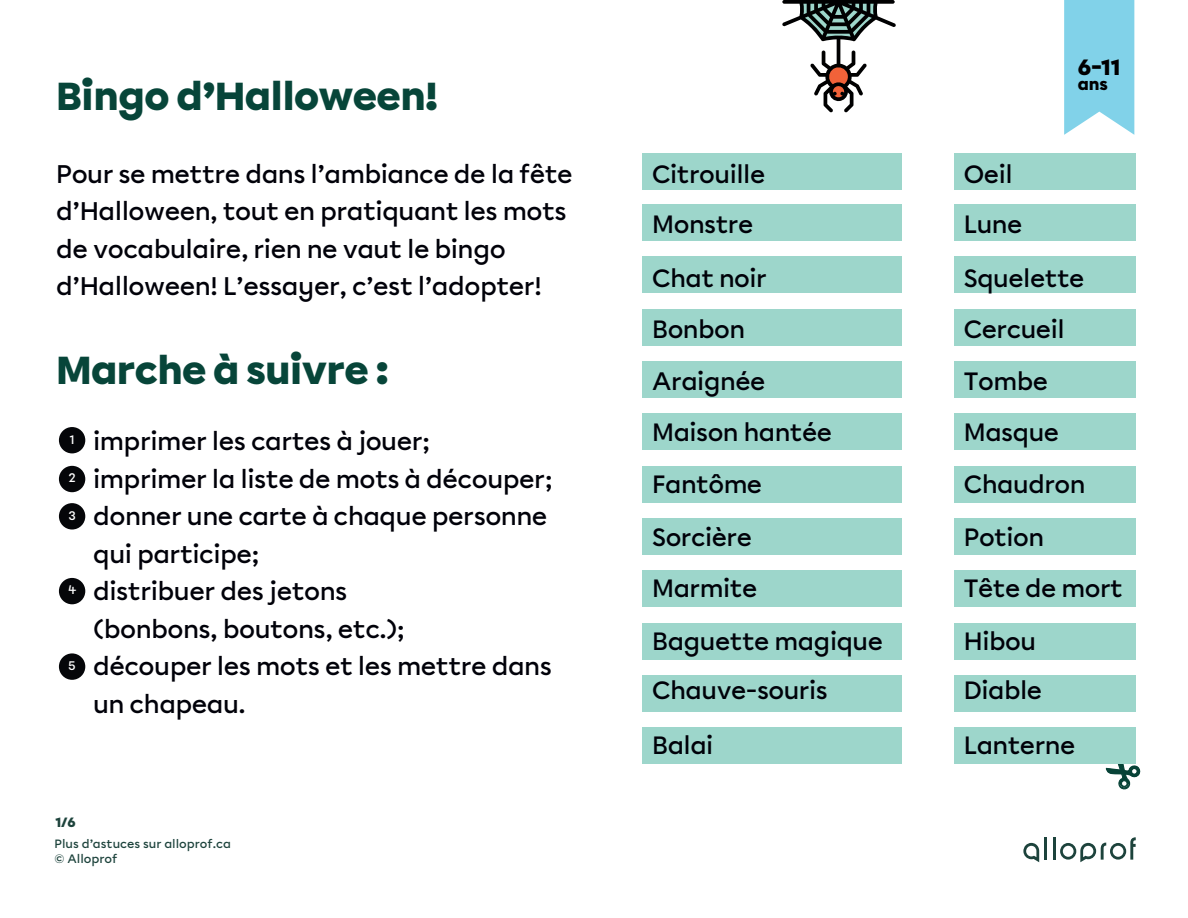
<style>
.page{position:relative;width:1188px;height:918px;background:#fff}
.page>*{position:absolute;margin:0;border:0;box-sizing:border-box;transform-origin:0 0}
.t1{font:900 39px "Chromatica Modifiee B";letter-spacing:-.02em;color:#074539}
.t2{font:500 25.5px/37.5px "Chromatica Modifiee B";letter-spacing:-.02em;color:#000109}
.t3{font:500 25.05px/51.8px "Chromatica Modifiee B";letter-spacing:-.02em;color:#000109}
.t4{font:900 22.05px "Chromatica Modifiee B";color:#000001}
.t5{font:900 16.5px "Chromatica Modifiee B";color:#000001}
.t6{font:900 13.5px "Chromatica Modifiee B";color:#1d433c}
.t7{font:500 12.45px "Chromatica Modifiee B";color:#fff}
.t8{font:500 12.15px "Chromatica Modifiee B";color:#1d433c}
.t9{font:500 12px "Chromatica Modifiee B";color:#1d433c}
</style>
<div class="page">
<svg style="left:1106px;top:764px;width:35px;height:26px"></svg>
<svg style="left:782px;top:0;width:114px;height:113px"></svg>
<hr style="left:1044px;top:838px;width:3px;height:22px;background:#1d433c">
<hr style="left:1053px;top:838px;width:3px;height:22px;background:#1d433c">
<svg style="left:1023px;top:843px;width:16px;height:19px"></svg>
<svg style="left:1060px;top:837px;width:76px;height:25px"></svg>
<div style="left:954px;top:204px;width:182px;height:37px;background:#9dd6cb"></div>
<div style="left:954px;top:153px;width:182px;height:37px;background:#9dd6cb"></div>
<div style="left:642px;top:257px;width:260px;height:36px;background:#9dd6cb"></div>
<div style="left:954px;top:257px;width:182px;height:36px;background:#9dd6cb"></div>
<div style="left:642px;top:309px;width:260px;height:37px;background:#9dd6cb"></div>
<div style="left:954px;top:309px;width:182px;height:37px;background:#9dd6cb"></div>
<div style="left:642px;top:361px;width:260px;height:37px;background:#9dd6cb"></div>
<div style="left:954px;top:361px;width:182px;height:37px;background:#9dd6cb"></div>
<div style="left:642px;top:413px;width:260px;height:37px;background:#9dd6cb"></div>
<div style="left:954px;top:413px;width:182px;height:37px;background:#9dd6cb"></div>
<div style="left:642px;top:466px;width:260px;height:37px;background:#9dd6cb"></div>
<div style="left:954px;top:466px;width:182px;height:37px;background:#9dd6cb"></div>
<div style="left:642px;top:518px;width:260px;height:37px;background:#9dd6cb"></div>
<div style="left:954px;top:518px;width:182px;height:37px;background:#9dd6cb"></div>
<div style="left:642px;top:570px;width:260px;height:37px;background:#9dd6cb"></div>
<div style="left:954px;top:570px;width:182px;height:37px;background:#9dd6cb"></div>
<div style="left:642px;top:623px;width:260px;height:36px;background:#9dd6cb"></div>
<div style="left:954px;top:623px;width:182px;height:36px;background:#9dd6cb"></div>
<div style="left:642px;top:204px;width:260px;height:37px;background:#9dd6cb"></div>
<div style="left:642px;top:153px;width:260px;height:37px;background:#9dd6cb"></div>
<svg style="left:1064px;top:0;width:70px;height:135px;background:#8cd6eb"></svg>
<div style="left:642px;top:675px;width:260px;height:37px;background:#9dd6cb"></div>
<div style="left:954px;top:675px;width:182px;height:37px;background:#9dd6cb"></div>
<div style="left:642px;top:727px;width:260px;height:37px;background:#9dd6cb"></div>
<div style="left:954px;top:727px;width:182px;height:37px;background:#9dd6cb"></div>
<div style="left:59px;top:427px;width:26px;height:26px;background:#050609;border-radius:50%"></div>
<div style="left:59px;top:466px;width:26px;height:26px;background:#050609;border-radius:50%"></div>
<div style="left:59px;top:503px;width:26px;height:27px;background:#050609;border-radius:50%"></div>
<div style="left:59px;top:578px;width:26px;height:26px;background:#050609;border-radius:50%"></div>
<div style="left:59px;top:653px;width:26px;height:27px;background:#050609;border-radius:50%"></div>
<h1 class="t1" style="left:56px;top:70px;width:384px">Bingo d’Halloween!</h1>
<p class="t2" style="left:56px;top:155px;width:518px">Pour se mettre dans l’ambiance de la fête d’Halloween, tout en pratiquant les mots de vocabulaire, rien ne vaut le bingo d’Halloween! L’essayer, c’est l’adopter!</p>
<h1 class="t1" style="left:56px;top:343px;width:334px">Marche à suivre :</h1>
<p class="t7" style="left:70px;top:431px;width:7px">1</p>
<p class="t7" style="left:69px;top:470px;width:9px">2</p>
<p class="t7" style="left:69px;top:507px;width:9px">3</p>
<p class="t7" style="left:68px;top:582px;width:10px">4</p>
<p class="t7" style="left:68px;top:657px;width:9px">5</p>
<p class="t2" style="left:93px;top:422px;width:461px">imprimer les cartes à jouer;<br>imprimer la liste de mots à découper; donner une carte à chaque personne qui participe;<br>distribuer des jetons<br>(bonbons, boutons, etc.);<br>découper les mots et les mettre dans un chapeau.</p>
<p class="t6" style="left:55px;top:813px;width:22px">1/6</p>
<p class="t9" style="left:55px;top:836px;width:178px">Plus d’astuces sur alloprof.ca</p>
<p class="t8" style="left:55px;top:850px;width:64px">© Alloprof</p>
<p class="t3" style="left:652px;top:150px;width:115px;line-height:49.7px">Citrouille<br>Monstre</p>
<p class="t3" style="left:652px;top:253px;width:232px">Chat noir<br>Bonbon<br>Araignée<br>Maison hantée<br>Fantôme<br>Sorcière<br>Marmite<br>Baguette magique</p>
<p class="t3" style="left:652px;top:663px;width:177px;line-height:54.3px">Chauve-souris<br>Balai</p>
<p class="t4" style="left:1078px;top:52px;width:44px">6-11</p>
<p class="t5" style="left:1078px;top:72px;width:31px">ans</p>
<p class="t3" style="left:964px;top:150px;width:60px;line-height:49.7px">Oeil<br>Lune</p>
<p class="t3" style="left:964px;top:253px;width:161px">Squelette<br>Cercueil<br>Tombe<br>Masque<br>Chaudron<br>Potion<br>Tête de mort<br>Hibou</p>
<p class="t3" style="left:964px;top:663px;width:113px;line-height:54.3px">Diable<br>Lanterne</p>
</div>
